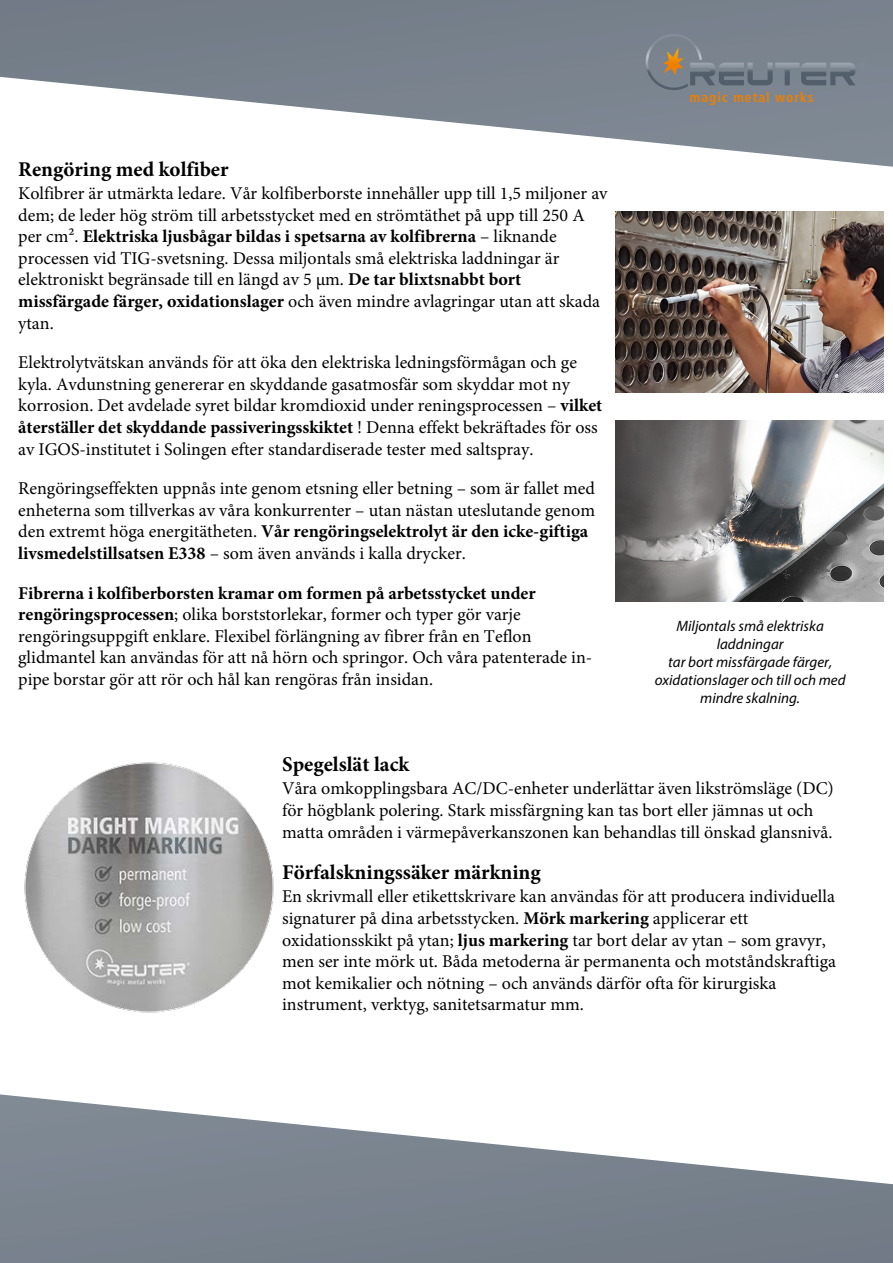
<style>
.page{position:relative;width:893px;height:1263px;background:#fff}
.page>*{position:absolute;margin:0;border:0;box-sizing:border-box;transform-origin:0 0}
.t1{font:700 21px "Minion Pro";color:#000}
.t2{font:18px/21.6px "Minion Pro";color:#000}
.t3{font:italic 15px/18px "Myriad Pro";color:#000;text-align:center}
.t4{font:700 condensed 13.65px "Frutiger";letter-spacing:.07em;color:#ee7f00}
.s1{font-weight:700}
</style>
<div class="page">
<img style="left:615px;top:420px;width:268px;height:181px">
<img style="left:615px;top:212px;width:268px;height:181px">
<img style="left:24px;top:762px;width:250px;height:251px">
<svg style="left:0;top:1094px;width:893px;height:169px"></svg>
<svg style="left:0;top:0;width:893px;height:167px"></svg>
<svg style="left:646px;top:34px;width:219px;height:56px"></svg>
<p class="t1" style="left:18px;top:154px;width:212px">Rengöring med kolfiber</p>
<p class="t2" style="left:18px;top:182px;width:591px">Kolfibrer är utmärkta ledare. Vår kolfiberborste innehåller upp till 1,5 miljoner av dem; de leder hög ström till arbetsstycket med en strömtäthet på upp till 250 A per cm². <span class="s1">Elektriska ljusbågar bildas i spetsarna av kolfibrerna</span> – liknande processen vid TIG-svetsning. Dessa miljontals små elektriska laddningar är elektroniskt begränsade till en längd av 5 μm. <span class="s1">De tar blixtsnabbt bort missfärgade färger, oxidationslager</span> och även mindre avlagringar utan att skada ytan.</p>
<p class="t2" style="left:18px;top:352px;width:586px">Elektrolytvätskan används för att öka den elektriska ledningsförmågan och ge kyla. Avdunstning genererar en skyddande gasatmosfär som skyddar mot ny korrosion. Det avdelade syret bildar kromdioxid under reningsprocessen – <span class="s1">vilket återställer det skyddande passiveringsskiktet</span> ! Denna effekt bekräftades för oss av IGOS-institutet i Solingen efter standardiserade tester med saltspray.</p>
<p class="t2" style="left:18px;top:478px;width:578px">Rengöringseffekten uppnås inte genom etsning eller betning – som är fallet med enheterna som tillverkas av våra konkurrenter – utan nästan uteslutande genom den extremt höga energitätheten. <span class="s1">Vår rengöringselektrolyt är den icke-giftiga livsmedelstillsatsen E338</span> – som även används i kalla drycker.</p>
<p class="t2" style="left:18px;top:582px;width:576px"><span class="s1">Fibrerna i kolfiberborsten kramar om formen på arbetsstycket under rengöringsprocessen</span>; olika borststorlekar, former och typer gör varje rengöringsuppgift enklare. Flexibel förlängning av fibrer från en Teflon glidmantel kan användas för att nå hörn och springor. Och våra patenterade in&shy;pipe borstar gör att rör och hål kan rengöras från insidan.</p>
<p class="t4" style="left:690px;top:90px;width:125px">magic metal works</p>
<p class="t3" style="left:655px;top:617px;width:192px">Miljontals små elektriska laddningar<br>tar bort missfärgade färger, oxidationslager och till och med mindre skalning.</p>
<p class="t1" style="left:282px;top:750px;width:129px">Spegelslät lack</p>
<p class="t2" style="left:282px;top:778px;width:553px">Våra omkopplingsbara AC/DC-enheter underlättar även likströmsläge (DC) för högblank polering. Stark missfärgning kan tas bort eller jämnas ut och matta områden i värmepåverkanszonen kan behandlas till önskad glansnivå.</p>
<p class="t1" style="left:282px;top:858px;width:260px">Förfalskningssäker märkning</p>
<p class="t2" style="left:282px;top:886px;width:556px">En skrivmall eller etikettskrivare kan användas för att producera individuella signaturer på dina arbetsstycken. <span class="s1">Mörk markering</span> applicerar ett oxidationsskikt på ytan; <span class="s1">ljus markering</span> tar bort delar av ytan – som gravyr, men ser inte mörk ut. Båda metoderna är permanenta och motståndskraftiga mot kemikalier och nötning – och används därför ofta för kirurgiska instrument, verktyg, sanitetsarmatur mm.</p>
</div>
